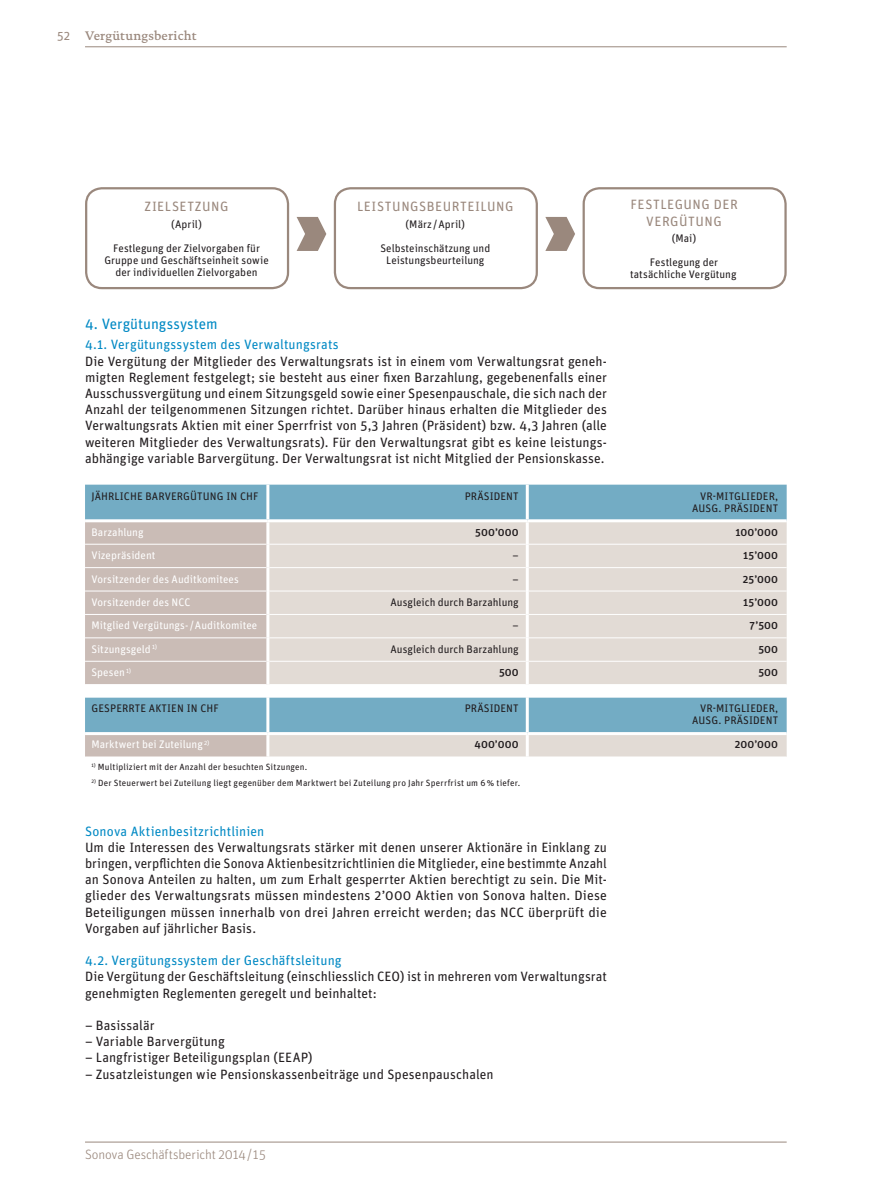
<style>
.page{position:relative;width:893px;height:1191px;background:#fff}
.page>*{position:absolute;margin:0;border:0;box-sizing:border-box;transform-origin:0 0}
.t1{font:15px "Unit OT";color:#0089c4}
.t2{font:13.5px/16.2px "Unit OT";letter-spacing:.005em;color:#211c1e}
.t3{font:13.5px/16.5px "Unit OT";letter-spacing:.04em;color:#9a887d;text-align:center}
.t4{font:300 13.5px "Unit OT";letter-spacing:-.01em;color:#9a887d}
.t5{font:500 12.6px "DTL Documenta TOT";letter-spacing:.01em;color:#9a887d}
.t6{font:10.95px/24px "Unit OT";letter-spacing:.01em;color:#211c1e;text-align:center}
.t7{font:10.95px "Unit OT";letter-spacing:.005em;color:#fff}
.t8{font:500 10.95px "Unit OT";color:#211c1e}
.t9{font:9px "Unit OT";letter-spacing:.02em;color:#211c1e}
.s1{font-family:"Unit OT";font-weight:400}
.s2{color:#0089c4}
</style>
<div class="page">
<div style="left:85px;top:187px;width:204px;height:102px;border:2px solid #9a887d;border-radius:16px"></div>
<div style="left:334px;top:187px;width:204px;height:102px;border:2px solid #9a887d;border-radius:16px"></div>
<div style="left:583px;top:187px;width:204px;height:102px;border:2px solid #9a887d;border-radius:16px"></div>
<svg style="left:297px;top:217px;width:29px;height:34px"></svg>
<svg style="left:545px;top:217px;width:30px;height:34px"></svg>
<div style="left:85px;top:484px;width:702px;height:35px;background:#73acc4"></div>
<svg style="left:85px;top:522px;width:181px;height:234px;background:#bcbab9"></svg>
<svg style="left:269px;top:522px;width:518px;height:234px;background:#d0d3d2"></svg>
<hr style="left:85px;top:544px;width:181px;height:1px;background:#fff">
<hr style="left:269px;top:544px;width:257px;height:1px;background:#fff">
<hr style="left:529px;top:544px;width:258px;height:1px;background:#fff">
<hr style="left:85px;top:567px;width:181px;height:1px;background:#fff">
<hr style="left:269px;top:567px;width:257px;height:1px;background:#fff">
<hr style="left:529px;top:567px;width:258px;height:1px;background:#fff">
<hr style="left:85px;top:590px;width:181px;height:1px;background:#fff">
<hr style="left:269px;top:590px;width:257px;height:1px;background:#fff">
<hr style="left:529px;top:590px;width:258px;height:1px;background:#fff">
<hr style="left:85px;top:614px;width:181px;height:1px;background:#fff">
<hr style="left:269px;top:614px;width:257px;height:1px;background:#fff">
<hr style="left:529px;top:614px;width:258px;height:1px;background:#fff">
<hr style="left:85px;top:637px;width:181px;height:1px;background:#fff">
<hr style="left:269px;top:637px;width:257px;height:1px;background:#fff">
<hr style="left:529px;top:637px;width:258px;height:1px;background:#fff">
<hr style="left:85px;top:661px;width:181px;height:1px;background:#fff">
<hr style="left:269px;top:661px;width:257px;height:1px;background:#fff">
<hr style="left:529px;top:661px;width:258px;height:1px;background:#fff">
<hr style="left:85px;top:732px;width:183px;height:3px;background:#fff">
<hr style="left:268px;top:732px;width:259px;height:3px;background:#fff">
<hr style="left:527px;top:732px;width:260px;height:3px;background:#fff">
<hr style="left:266px;top:484px;width:3px;height:35px;background:#fff">
<hr style="left:526px;top:522px;width:3px;height:22px;background:#fff">
<hr style="left:526px;top:544px;width:3px;height:23px;background:#fff">
<hr style="left:526px;top:567px;width:3px;height:24px;background:#fff">
<hr style="left:526px;top:591px;width:3px;height:23px;background:#fff">
<hr style="left:526px;top:614px;width:3px;height:24px;background:#fff">
<hr style="left:526px;top:638px;width:3px;height:23px;background:#fff">
<hr style="left:526px;top:661px;width:3px;height:23px;background:#fff">
<svg style="left:85px;top:684px;width:702px;height:13px"></svg>
<hr style="left:526px;top:735px;width:3px;height:21px;background:#fff">
<hr style="left:526px;top:484px;width:3px;height:35px;background:#fff">
<hr style="left:526px;top:697px;width:3px;height:35px;background:#fff">
<hr style="left:85px;top:46px;width:702px;height:1px;background:#9a887d">
<hr style="left:85px;top:1141px;width:702px;height:1px;background:#9a887d">
<p class="t5" style="left:57px;top:28px;width:141px"><span class="s1">52</span> Vergütungsbericht</p>
<p class="t3" style="left:145px;top:198px;width:85px">ZIELSETZUNG</p>
<p class="t6" style="left:113px;top:212px;width:148px">(April)<br>Festlegung der Zielvorgaben für</p>
<p class="t6" style="left:104px;top:254px;width:166px;line-height:12px">Gruppe und Geschäftseinheit sowie der individuellen Zielvorgaben</p>
<p class="t3" style="left:357px;top:198px;width:158px">LEISTUNGSBEURTEILUNG</p>
<p class="t6" style="left:380px;top:212px;width:111px">(März/April)<br>Selbsteinschätzung und</p>
<p class="t6" style="left:386px;top:248px;width:100px">Leistungsbeurteilung</p>
<p class="t1" style="left:85px;top:315px;width:134px">4. Vergütungssystem</p>
<p class="t2" style="left:85px;top:336px;width:523px"><span class="s2">4.1. Vergütungssystem des Verwaltungsrats<br></span>Die Vergütung der Mitglieder des Verwaltungsrats ist in einem vom Verwaltungsrat geneh&shy;migten Reglement festgelegt; sie besteht aus einer fixen Barzahlung, gegebenenfalls einer Ausschussvergütung und einem Sitzungsgeld sowie einer Spesenpauschale, die sich nach der Anzahl der teilgenommenen Sitzungen richtet. Darüber hinaus erhalten die Mitglieder des Verwaltungsrats Aktien mit einer Sperrfrist von 5,3 Jahren (Präsident) bzw. 4,3 Jahren (alle weiteren Mitglieder des Verwaltungsrats). Für den Verwaltungsrat gibt es keine leistungs&shy;abhängige variable Barvergütung. Der Verwaltungsrat ist nicht Mitglied der Pensionskasse.</p>
<p class="t3" style="left:630px;top:196px;width:109px">FESTLEGUNG DER<br>VERGÜTUNG</p>
<p class="t6" style="left:650px;top:226px;width:70px">(Mai)<br>Festlegung der</p>
<p class="t6" style="left:630px;top:262px;width:108px">tatsächliche Vergütung</p>
<p class="t6" style="left:91px;top:483px;width:169px">JÄHRLICHE BARVERGÜTUNG IN CHF</p>
<p class="t6" style="left:465px;top:483px;width:55px">PRÄSIDENT</p>
<p class="t6" style="left:692px;top:489px;width:87px;line-height:12px;text-align:right">VR-MITGLIEDER,<br>AUSG. PRÄSIDENT</p>
<p class="t7" style="left:91px;top:525px;width:54px">Barzahlung</p>
<p class="t8" style="left:475px;top:525px;width:45px">500’000</p>
<p class="t8" style="left:735px;top:525px;width:44px">100’000</p>
<p class="t7" style="left:91px;top:548px;width:66px">Vizepräsident</p>
<p class="t6" style="left:513px;top:543px;width:8px">–</p>
<p class="t8" style="left:743px;top:548px;width:36px">15’000</p>
<p class="t7" style="left:91px;top:572px;width:149px">Vorsitzender des Auditkomitees</p>
<p class="t6" style="left:513px;top:566px;width:8px">–</p>
<p class="t8" style="left:743px;top:571px;width:37px">25’000</p>
<p class="t7" style="left:91px;top:595px;width:101px">Vorsitzender des NCC</p>
<p class="t6" style="left:390px;top:590px;width:130px">Ausgleich durch Barzahlung</p>
<p class="t8" style="left:743px;top:595px;width:36px">15’000</p>
<p class="t7" style="left:91px;top:618px;width:167px">Mitglied Vergütungs-/Auditkomitee</p>
<p class="t6" style="left:513px;top:613px;width:8px">–</p>
<p class="t8" style="left:750px;top:618px;width:30px">7’500</p>
<p class="t7" style="left:91px;top:642px;width:67px">Sitzungsgeld <sup>1)</sup></p>
<p class="t6" style="left:390px;top:637px;width:130px">Ausgleich durch Barzahlung</p>
<p class="t8" style="left:758px;top:642px;width:21px">500</p>
<p class="t7" style="left:91px;top:665px;width:41px">Spesen <sup>1)</sup></p>
<p class="t8" style="left:499px;top:665px;width:21px">500</p>
<p class="t8" style="left:758px;top:665px;width:21px">500</p>
<p class="t6" style="left:91px;top:696px;width:129px">GESPERRTE AKTIEN IN CHF</p>
<p class="t6" style="left:465px;top:696px;width:55px">PRÄSIDENT</p>
<p class="t6" style="left:692px;top:702px;width:87px;line-height:12px;text-align:right">VR-MITGLIEDER,<br>AUSG. PRÄSIDENT</p>
<p class="t7" style="left:91px;top:737px;width:120px">Marktwert bei Zuteilung <sup>2)</sup></p>
<p class="t8" style="left:474px;top:737px;width:46px">400’000</p>
<p class="t8" style="left:735px;top:737px;width:45px">200’000</p>
<p class="t9" style="left:91px;top:761px;width:217px"><sup>1)</sup> Multipliziert mit der Anzahl der besuchten Sitzungen.</p>
<p class="t9" style="left:91px;top:777px;width:430px"><sup>2)</sup> Der Steuerwert bei Zuteilung liegt gegenüber dem Marktwert bei Zuteilung pro Jahr Sperrfrist um 6% tiefer.</p>
<p class="t2" style="left:85px;top:822px;width:523px"><span class="s2">Sonova Aktienbesitzrichtlinien<br></span>Um die Interessen des Verwaltungsrats stärker mit denen unserer Aktionäre in Einklang zu bringen, verpflichten die Sonova Aktienbesitzrichtlinien die Mitglieder, eine bestimmte Anzahl an Sonova Anteilen zu halten, um zum Erhalt gesperrter Aktien berechtigt zu sein. Die Mit&shy;glieder des Verwaltungsrats müssen mindestens 2’000 Aktien von Sonova halten. Diese Beteiligungen müssen innerhalb von drei Jahren erreicht werden; das NCC überprüft die Vorgaben auf jährlicher Basis.</p>
<p class="t2" style="left:85px;top:952px;width:523px"><span class="s2">4.2. Vergütungssystem der Geschäftsleitung<br></span>Die Vergütung der Geschäftsleitung (einschliesslich CEO) ist in mehreren vom Verwaltungsrat genehmigten Reglementen geregelt und beinhaltet:</p>
<p class="t2" style="left:85px;top:1017px;width:71px">– Basissalär</p>
<p class="t2" style="left:85px;top:1033px;width:141px">– Variable Barvergütung</p>
<p class="t2" style="left:85px;top:1049px;width:229px">– Langfristiger Beteiligungsplan (EEAP)</p>
<p class="t2" style="left:85px;top:1065px;width:410px">– Zusatzleistungen wie Pensionskassenbeiträge und Spesenpauschalen</p>
<p class="t4" style="left:85px;top:1146px;width:182px">Sonova Geschäftsbericht 2014/15</p>
</div>
